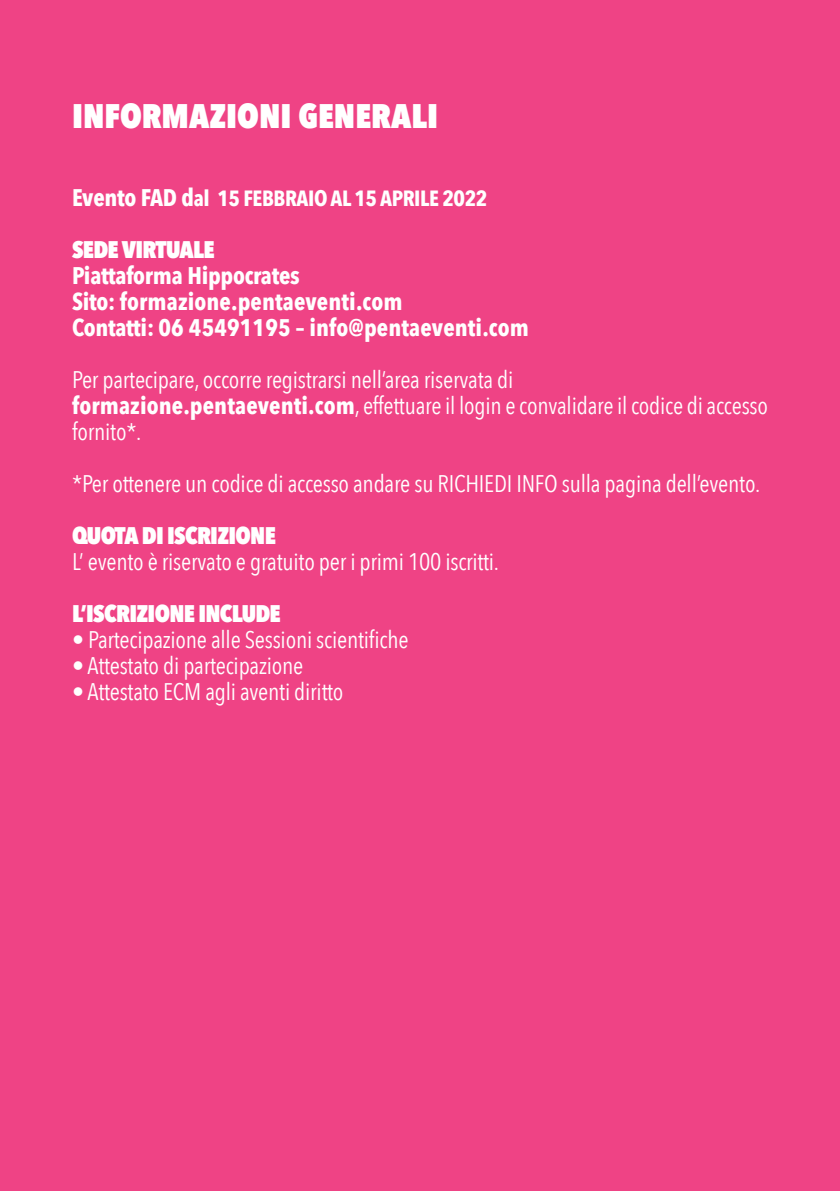
<style>
.page{position:relative;width:840px;height:1191px;background:#fff}
.page>*{position:absolute;margin:0;border:0;box-sizing:border-box;transform-origin:0 0}
.t1{font:800 34px "Avenir Next Condensed";color:#fff}
.t2{font:24px/26px "Avenir Next Condensed";letter-spacing:-.01em;color:#fff}
.t3{font:700 24px "Avenir Next Condensed";letter-spacing:.005em;color:#fff}
.t4{font:800 24px "Avenir Next Condensed";letter-spacing:-.03em;color:#fff}
.t5{font:700 22px "Avenir Next Condensed";letter-spacing:-.02em;color:#fff}
.s1{font-size:24px}
.s2{font-weight:700}
</style>
<div class="page">
<div style="left:0;top:0;width:839px;height:1191px;background:#ef4385"></div>
<p class="t1" style="left:72px;top:94px;width:367px">INFORMAZIONI GENERALI</p>
<p class="t5" style="left:72px;top:184px;width:416px"><span class="s1">Evento FAD d</span>al 15 FEBBRAIO AL 15 APRILE 2022</p>
<p class="t4" style="left:72px;top:234px;width:144px">SEDE VIRTUALE</p>
<p class="t3" style="left:72px;top:260px;width:229px">Piattaforma Hippocrates</p>
<p class="t3" style="left:72px;top:286px;width:332px">Sito: formazione.pentaeventi.com</p>
<p class="t3" style="left:72px;top:312px;width:458px">Contatti: 06 45491195 – info@pentaeventi.com</p>
<p class="t2" style="left:72px;top:365px;width:442px">Per partecipare, occorre registrarsi nell’area riservata di</p>
<p class="t2" style="left:72px;top:391px;width:697px"><span class="s2">formazione.pentaeventi.com</span>, effettuare il login e convalidare il codice di accesso fornito*.</p>
<p class="t2" style="left:72px;top:469px;width:689px">*Per ottenere un codice di accesso andare su RICHIEDI INFO sulla pagina dell’evento.</p>
<p class="t4" style="left:72px;top:520px;width:205px">QUOTA DI ISCRIZIONE</p>
<p class="t2" style="left:72px;top:547px;width:428px">L’ evento è riservato e gratuito per i primi 100 iscritti.</p>
<p class="t4" style="left:72px;top:598px;width:210px">L’ISCRIZIONE INCLUDE</p>
<p class="t2" style="left:72px;top:625px;width:338px">• Partecipazione alle Sessioni scientifiche</p>
<p class="t2" style="left:72px;top:651px;width:233px">• Attestato di partecipazione</p>
<p class="t2" style="left:72px;top:677px;width:273px">• Attestato ECM agli aventi diritto</p>
</div>
